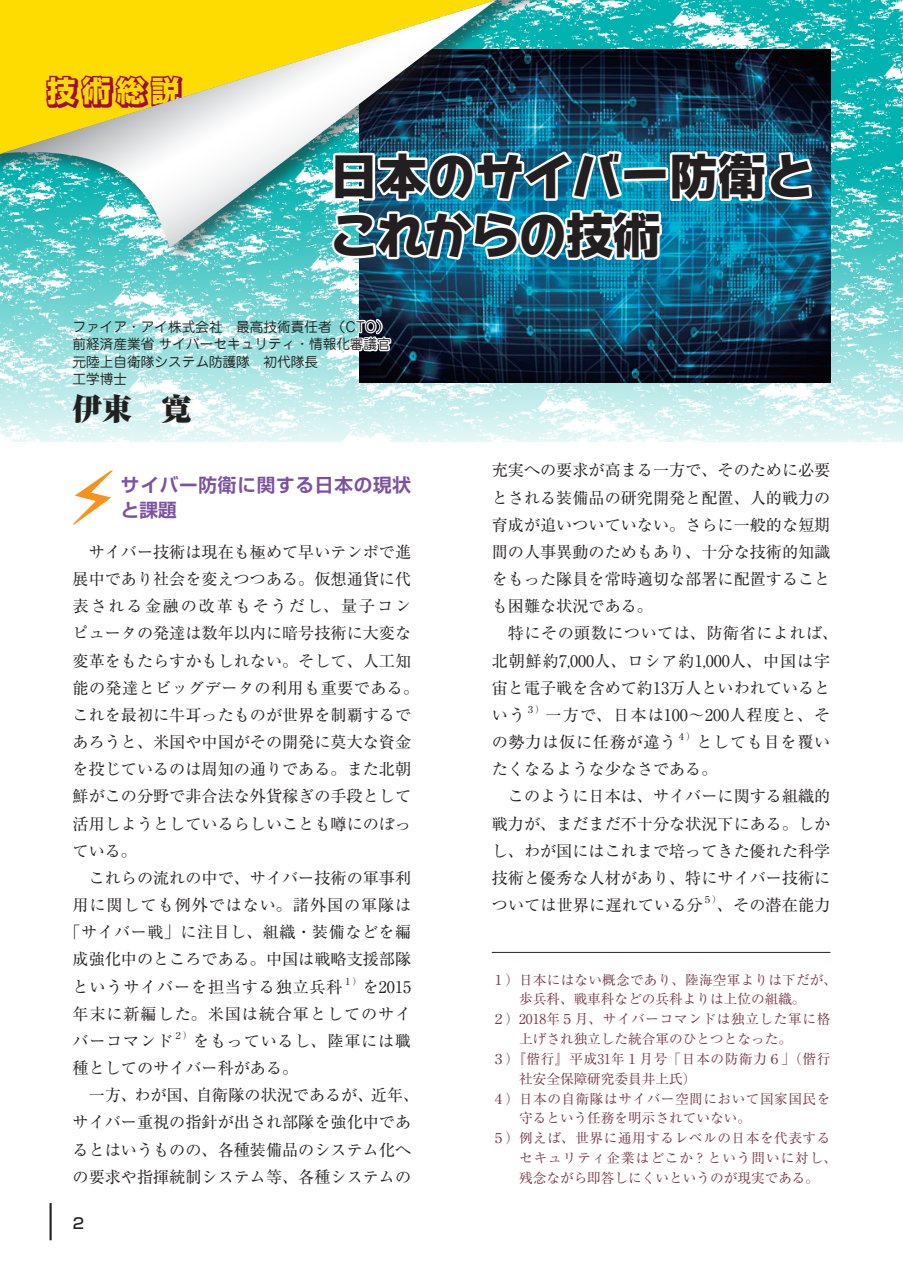
<style>
.page{position:relative;width:903px;height:1275px;background:#fff}
.page>*{position:absolute;margin:0;border:0;box-sizing:border-box;transform-origin:0 0}
.t1{font:800 47.07px/59px "Happy N Std";letter-spacing:.015em;color:#231f20}
.t2{font:34.65px "Shin Go Min Shadow";color:#a20841}
.t3{font:900 29.75px "Ryumin Pr 6";color:#231f20}
.t4{font:700 18.55px/24.8px "Shin Go Pr 6 De";letter-spacing:.045em;color:#7c51a1}
.t5{font:16.1px/27.1px "Ryumin Pr 6";color:#231f20}
.t6{font:16.1px/27.1px "Ryumin Pr 6";letter-spacing:.045em;color:#231f20}
.t7{font:16.1px "Ryumin Pr 6";letter-spacing:.03em;color:#231f20}
.t8{font:16.1px "Ryumin Pr 6";letter-spacing:.055em;color:#231f20}
.t9{font:16.1px "Ryumin Pr 6";letter-spacing:.05em;color:#231f20}
.t10{font:500 14.88px "Shin Go Pr 6";color:#231f20}
.t11{font:13.65px "Ryumin Pr 6";letter-spacing:.015em;color:#763a4a}
.t12{font:13.65px/17.3px "Jun 201 Pro";color:#231f20}
.t13{font:13.65px "Ryumin Pr 6";letter-spacing:.04em;color:#763a4a}
.t14{font:13.65px "Ryumin Pr 6";letter-spacing:.045em;color:#763a4a}
.t15{font:13.65px "Ryumin Pr 6";letter-spacing:.05em;color:#763a4a}
.t16{font:13.65px "Ryumin Pr 6";letter-spacing:.07em;color:#763a4a}
.t17{font:9.45px "Ryumin Pr 6";color:#231f20}
.s1{font-family:"Shin Go Pr 6"}
</style>
<div class="page">
<hr style="left:50px;top:1203px;width:2px;height:37px;background:#231f20">
<svg style="left:73px;top:470px;width:40px;height:55px"></svg>
<hr style="left:492px;top:952px;width:338px;height:1px;background:#231f20">
<img style="left:0;top:0;width:903px;height:441px">
<img style="left:359px;top:50px;width:471px;height:332px">
<div style="left:0;top:0;width:557px;height:177px;background:#231f20;opacity:.5"></div>
<img style="left:329px;top:130px;width:487px;height:144px">
<svg style="left:345px;top:317px;width:47px;height:36px"></svg>
<div style="left:1px;top:0;width:512px;height:266px;background:#231f20;opacity:.5"></div>
<img style="left:0;top:0;width:496px;height:248px">
<h2 class="t2" style="left:45px;top:70px;width:140px">技術総説</h2>
<h1 class="t1" style="left:331px;top:143px;width:485px"><span class="s1">日本</span>のサイバー<span class="s1">防衛</span>とこれからの<span class="s1">技術</span></h1>
<p class="t12" style="left:73px;top:317px;width:320px">ファイア・アイ株式会社　最高技術責任者（CTO）前経済産業省 サイバーセキュリティ・情報化審議官元陸上自衛隊システム防護隊 初代隊長<br>工学博士</p>
<h3 class="t3" style="left:73px;top:386px;width:121px">伊東　寛</h3>
<p class="t4" style="left:121px;top:472px;width:292px">サイバー防衛に関する日本の現状と課題</p>
<p class="t5" style="left:73px;top:537px;width:348px;text-indent:16px">サイバー技術は現在も極めて早いテンポで進展中であり社会を変えつつある。仮想通貨に代表される金融の改革もそうだし、量子コンピュータの発達は数年以内に暗号技術に大変な変革をもたらすかもしれない。そして、人工知能の発達とビッグデータの利用も重要である。これを最初に牛耳ったものが世界を制覇するであろうと、米国や中国がその開発に莫大な資金を投じているのは周知の通りである。また北朝鮮がこの分野で非合法な外貨稼ぎの手段として活用しようとしているらしいことも噂にのぼっている。</p>
<p class="t5" style="left:89px;top:863px;width:324px">これらの流れの中で、サイバー技術の軍事利</p>
<p class="t8" style="left:73px;top:892px;width:340px">用に関しても例外ではない。諸外国の軍隊は</p>
<p class="t7" style="left:64px;top:920px;width:348px">「サイバー戦」に注目し、組織・装備などを編</p>
<p class="t5" style="left:73px;top:945px;width:340px">成強化中のところである。中国は戦略支援部隊</p>
<p class="t9" style="left:73px;top:974px;width:272px">というサイバーを担当する独立兵科</p>
<p class="t17" style="left:343px;top:974px;width:20px">１）</p>
<p class="t5" style="left:73px;top:972px;width:340px;text-align:justify;text-indent:290px">を2015年末に新編した。米国は統合軍としてのサイバーコマンド</p>
<p class="t17" style="left:174px;top:1028px;width:20px">２）</p>
<p class="t5" style="left:73px;top:1026px;width:340px;text-indent:121px">をもっているし、陸軍には職種としてのサイバー科がある。</p>
<p class="t5" style="left:73px;top:1081px;width:348px;text-indent:16px">一方、わが国、自衛隊の状況であるが、近年、サイバー重視の指針が出され部隊を強化中であるとはいうものの、各種装備品のシステム化への要求や指揮統制システム等、各種システムの</p>
<p class="t10" style="left:73px;top:1211px;width:13px">2</p>
<p class="t5" style="left:492px;top:456px;width:340px;text-align:justify">充実への要求が高まる一方で、そのために必要とされる装備品の研究開発と配置、人的戦力の育成が追いついていない。さらに一般的な短期間の人事異動のためもあり、十分な技術的知識をもった隊員を常時適切な部署に配置することも困難な状況である。</p>
<p class="t5" style="left:492px;top:619px;width:348px;text-indent:16px">特にその頭数については、防衛省によれば、北朝鮮約7,000人、ロシア約1,000人、中国は宇宙と電子戦を含めて約13万人といわれているという</p>
<p class="t17" style="left:526px;top:702px;width:20px">３）</p>
<p class="t6" style="left:492px;top:700px;width:340px;text-indent:54px">一方で、日本は100～200人程度と、その勢力は仮に任務が違う</p>
<p class="t17" style="left:677px;top:729px;width:20px">４）</p>
<p class="t5" style="left:492px;top:728px;width:340px;text-indent:205px">としても目を覆いたくなるような少なさである。</p>
<p class="t5" style="left:492px;top:782px;width:340px;text-align:justify;text-indent:16px">このように日本は、サイバーに関する組織的戦力が、まだまだ不十分な状況下にある。しかし、わが国にはこれまで培ってきた優れた科学技術と優秀な人材があり、特にサイバー技術については世界に遅れている分</p>
<p class="t17" style="left:703px;top:892px;width:20px">５）</p>
<p class="t5" style="left:717px;top:891px;width:115px">、その潜在能力</p>
<p class="t11" style="left:492px;top:969px;width:347px">１）日本にはない概念であり、陸海空軍よりは下だが、</p>
<p class="t11" style="left:519px;top:988px;width:288px">歩兵科、戦車科などの兵科よりは上位の組織。</p>
<p class="t14" style="left:492px;top:1008px;width:340px">２）2018年５月、サイバーコマンドは独立した軍に格</p>
<p class="t11" style="left:519px;top:1028px;width:274px">上げされ独立した統合軍のひとつとなった。</p>
<p class="t15" style="left:492px;top:1048px;width:340px">３）『偕行』平成31年１月号「日本の防衛力６」（偕行</p>
<p class="t11" style="left:519px;top:1068px;width:179px">社安全保障研究委員井上氏）</p>
<p class="t13" style="left:492px;top:1088px;width:340px">４）日本の自衛隊はサイバー空間において国家国民を</p>
<p class="t11" style="left:519px;top:1108px;width:233px">守るという任務を明示されていない。</p>
<p class="t13" style="left:492px;top:1127px;width:340px">５）例えば、世界に通用するレベルの日本を代表する</p>
<p class="t16" style="left:519px;top:1147px;width:320px">セキュリティ企業はどこか？という問いに対し、</p>
<p class="t11" style="left:519px;top:1167px;width:302px">残念ながら即答しにくいというのが現実である。</p>
</div>
